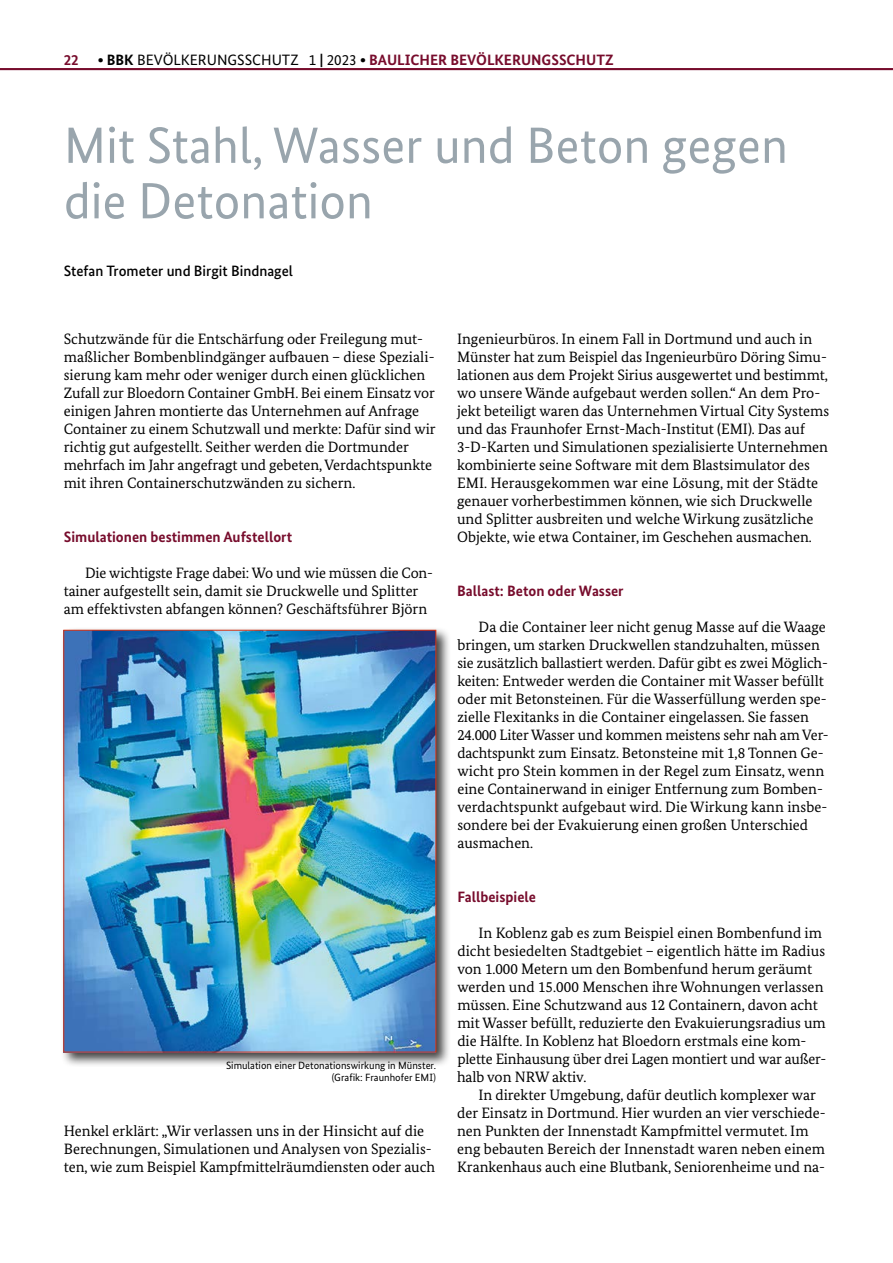
<style>
.page{position:relative;width:893px;height:1263px;background:#fff}
.page>*{position:absolute;margin:0;border:0;box-sizing:border-box;transform-origin:0 0}
.t1{font:51px/55.5px "Bundes Sans";color:#99a5ad}
.t2{font:15px/18px "Bundes Serif";color:#000}
.t3{font:700 15px "Bundes Sans";color:#770c2c}
.t4{font:500 15px "Bundes Sans";color:#000}
.t5{font:10.5px/12.6px "Bundes Sans";color:#000;text-align:right}
.s1{color:#000}
.s2{font-weight:400;color:#000}
</style>
<div class="page">
<div style="left:60px;top:627px;width:391px;height:440px;background:#000;opacity:.75"></div>
<img style="left:66px;top:632px;width:368px;height:418px">
<hr style="left:0;top:68px;width:893px;height:2px;background:#770c2c">
<p class="t3" style="left:64px;top:51px;width:16px">22</p>
<p class="t3" style="left:98px;top:51px;width:517px"><span class="s1">∙ BBK</span> <span class="s2">BEVÖLKERUNGSSCHUTZ 1</span> <span class="s1">|</span> <span class="s2">2023</span> <span class="s1">∙</span> BAULICHER BEVÖLKERUNGSSCHUTZ</p>
<h1 class="t1" style="left:64px;top:118px;width:726px">Mit Stahl, Wasser und Beton gegen die Detonation</h1>
<p class="t4" style="left:64px;top:262px;width:231px">Stefan Trometer und Birgit Bindnagel</p>
<p class="t2" style="left:64px;top:329px;width:373px">Schutzwände für die Entschärfung oder Freilegung mut&shy;maßlicher Bombenblindgänger aufbauen – diese Speziali&shy;sierung kam mehr oder weniger durch einen glücklichen Zufall zur Bloedorn Container GmbH. Bei einem Einsatz vor einigen Jahren montierte das Unternehmen auf Anfrage Container zu einem Schutzwall und merkte: Dafür sind wir richtig gut aufgestellt. Seither werden die Dortmunder mehrfach im Jahr angefragt und gebeten, Verdachtspunkte mit ihren Containerschutzwänden zu sichern.</p>
<p class="t3" style="left:64px;top:528px;width:230px">Simulationen bestimmen Aufstellort</p>
<p class="t2" style="left:64px;top:563px;width:371px;text-indent:21px">Die wichtigste Frage dabei: Wo und wie müssen die Con&shy;tainer aufgestellt sein, damit sie Druckwelle und Splitter am effektivsten abfangen können? Geschäftsführer Björn</p>
<p class="t5" style="left:226px;top:1059px;width:212px">Simulation einer Detonationswirkung in Münster. (Grafik: Fraunhofer EMI)</p>
<p class="t2" style="left:64px;top:1121px;width:373px">Henkel erklärt: „Wir verlassen uns in der Hinsicht auf die<br>Berechnungen, Simulationen und Analysen von Spezialis&shy;ten, wie zum Beispiel Kampfmittelräumdiensten oder auch</p>
<p class="t2" style="left:457px;top:329px;width:374px">Ingenieurbüros. In einem Fall in Dortmund und auch in Münster hat zum Beispiel das Ingenieurbüro Döring Simu&shy;lationen aus dem Projekt Sirius ausgewertet und bestimmt, wo unsere Wände aufgebaut werden sollen.“ An dem Pro&shy;jekt beteiligt waren das Unternehmen Virtual City Systems und das Fraunhofer Ernst-Mach-Institut (EMI). Das auf 3-D-Karten und Simulationen spezialisierte Unternehmen kombinierte seine Software mit dem Blastsimulator des EMI. Herausgekommen war eine Lösung, mit der Städte genauer vorherbestimmen können, wie sich Druckwelle und Splitter ausbreiten und welche Wirkung zusätzliche Objekte, wie etwa Container, im Geschehen ausmachen.</p>
<p class="t3" style="left:457px;top:582px;width:168px">Ballast: Beton oder Wasser</p>
<p class="t2" style="left:457px;top:617px;width:373px;text-indent:21px">Da die Container leer nicht genug Masse auf die Waage bringen, um starken Druckwellen standzuhalten, müssen sie zusätzlich ballastiert werden. Dafür gibt es zwei Möglich&shy;keiten: Entweder werden die Container mit Wasser befüllt oder mit Betonsteinen. Für die Wasserfüllung werden spe&shy;zielle Flexitanks in die Container eingelassen. Sie fassen 24.000 Liter Wasser und kommen meistens sehr nah am Ver&shy;dachtspunkt zum Einsatz. Betonsteine mit 1,8 Tonnen Ge&shy;wicht pro Stein kommen in der Regel zum Einsatz, wenn eine Containerwand in einiger Entfernung zum Bomben&shy;verdachtspunkt aufgebaut wird. Die Wirkung kann insbe&shy;sondere bei der Evakuierung einen großen Unterschied ausmachen.</p>
<p class="t3" style="left:457px;top:888px;width:80px">Fallbeispiele</p>
<p class="t2" style="left:457px;top:923px;width:371px;text-indent:21px">In Koblenz gab es zum Beispiel einen Bombenfund im dicht besiedelten Stadtgebiet – eigentlich hätte im Radius von 1.000 Metern um den Bombenfund herum geräumt werden und 15.000 Menschen ihre Wohnungen verlassen müssen. Eine Schutzwand aus 12 Containern, davon acht mit Wasser befüllt, reduzierte den Evakuierungsradius um die Hälfte. In Koblenz hat Bloedorn erstmals eine kom&shy;plette Einhausung über drei Lagen montiert und war außer&shy;halb von NRW aktiv.</p>
<p class="t2" style="left:457px;top:1085px;width:370px;text-indent:21px">In direkter Umgebung, dafür deutlich komplexer war der Einsatz in Dortmund. Hier wurden an vier verschiede&shy;nen Punkten der Innenstadt Kampfmittel vermutet. Im eng bebauten Bereich der Innenstadt waren neben einem Krankenhaus auch eine Blutbank, Seniorenheime und na-</p>
</div>
